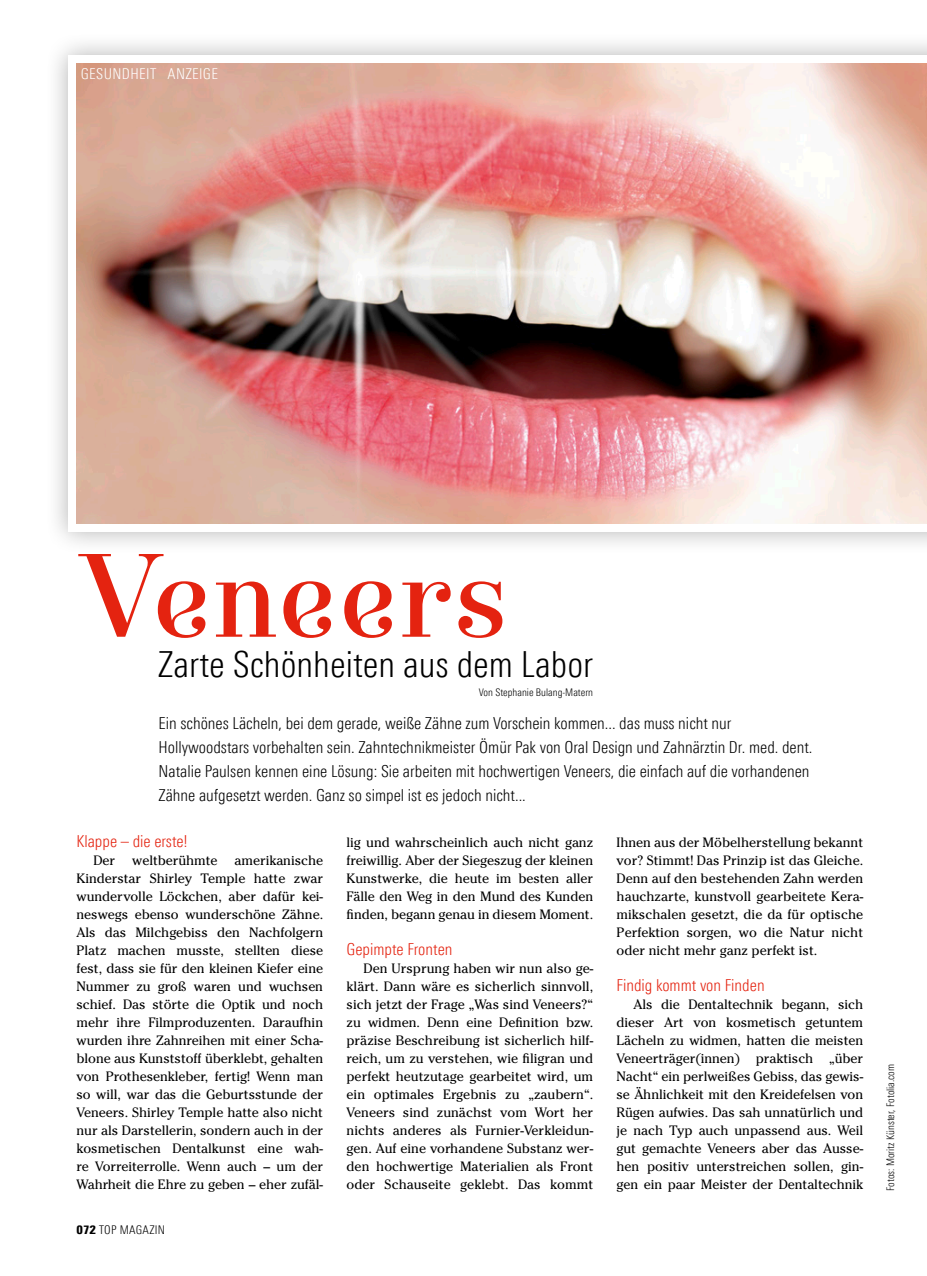
<style>
.page{position:relative;width:927px;height:1276px;background:#fff}
.page>*{position:absolute;margin:0;border:0;box-sizing:border-box;transform-origin:0 0}
.Headline{font:118.2px "Narziss Text Medium Drops";color:#e42310}
.Subhead{font:300 36px "Linotype Univers 320 Cn";color:#000}
.Subhead-2{font:300 16.5px/24px "Linotype Univers 320 Cn";color:#000}
.Zwischenüberschrift{font:300 16.5px "Linotype Univers 320 Cn";color:#e42310}
.t1{font:300 15px "Linotype Univers 320 Cn";letter-spacing:.025em;color:#fff}
.Fliesstext{font:13.5px/18px "Cheltenham Std";letter-spacing:-.005em;color:#000;text-align:justify}
.t2{font:300 12px "Linotype Univers 320 Cn";letter-spacing:.025em;color:#000}
.Fotonachweis{font:300 10.5px "Linotype Univers 320 Cn";color:#000}
.s1{font-family:"Linotype Univers 820 Cn";font-weight:900}
</style>
<div class="page">
<div style="left:44px;top:32px;width:883px;height:523px;background:#000;opacity:.3"></div>
<div style="left:68px;top:55px;width:859px;height:476px;background:#fff"></div>
<img style="left:77px;top:64px;width:850px;height:459px">
<p class="t1" style="left:81px;top:65px;width:139px">GESUNDHEIT ANZEIGE</p>
<p class="Headline" style="left:77px;top:524px;width:433px">Veneers</p>
<p class="Subhead" style="left:158px;top:644px;width:437px">Zarte Schönheiten aus dem Labor</p>
<p class="Fotonachweis" style="left:479px;top:686px;width:116px">Von Stephanie Bulang-Matern</p>
<p class="Subhead-2" style="left:159px;top:711px;width:655px">Ein schönes Lächeln, bei dem gerade, weiße Zähne zum Vorschein kommen... das muss nicht nur Hollywoodstars vorbehalten sein. Zahntechnikmeister Ömür Pak von Oral Design und Zahnärztin Dr. med. dent.<br>Natalie Paulsen kennen eine Lösung: Sie arbeiten mit hochwertigen Veneers, die einfach auf die vorhandenen Zähne aufgesetzt werden. Ganz so simpel ist es jedoch nicht...</p>
<p class="Zwischenüberschrift" style="left:77px;top:831px;width:112px">Klappe – die erste!</p>
<p class="Fliesstext" style="left:94px;top:851px;width:23px">Der</p>
<p class="Fliesstext" style="left:132px;top:851px;width:87px">weltberühmte</p>
<p class="Fliesstext" style="left:77px;top:851px;width:248px;text-indent:158px">amerikanische Kinderstar Shirley Temple hatte zwar wundervolle Löckchen, aber dafür kei&shy;neswegs ebenso wunderschöne Zähne.<br>Als das Milchgebiss den Nachfolgern Platz machen musste, stellten diese fest, dass sie für den kleinen Kiefer eine Nummer zu groß waren und wuchsen schief. Das störte die Optik und noch mehr ihre Filmproduzenten. Daraufhin wurden ihre Zahnreihen mit einer Scha&shy;blone aus Kunststoff überklebt, gehalten von Prothesenkleber, fertig! Wenn man so will, war das die Geburtsstunde der Veneers. Shirley Temple hatte also nicht nur als Darstellerin, sondern auch in der kosmetischen Dentalkunst eine wah&shy;re Vorreiterrolle. Wenn auch – um der Wahrheit die Ehre zu geben – eher zufäl-</p>
<p class="t2" style="left:77px;top:1222px;width:90px"><span class="s1">072</span> TOP MAGAZIN</p>
<p class="Fliesstext" style="left:347px;top:833px;width:248px">lig und wahrscheinlich auch nicht ganz freiwillig. Aber der Siegeszug der kleinen Kunstwerke, die heute im besten aller Fälle den Weg in den Mund des Kunden finden, begann genau in diesem Moment.</p>
<p class="Zwischenüberschrift" style="left:347px;top:939px;width:107px">Gepimpte Fronten</p>
<p class="Fliesstext" style="left:347px;top:959px;width:248px;text-indent:17px">Den Ursprung haben wir nun also ge&shy;klärt. Dann wäre es sicherlich sinnvoll, sich jetzt der Frage „Was sind Veneers?“ zu widmen. Denn eine Definition bzw. präzise Beschreibung ist sicherlich hilf&shy;reich, um zu verstehen, wie filigran und perfekt heutzutage gearbeitet wird, um ein optimales Ergebnis zu „zaubern“.<br>Veneers sind zunächst vom Wort her nichts anderes als Furnier-Verkleidun&shy;gen. Auf eine vorhandene Substanz wer&shy;den hochwertige Materialien als Front oder Schauseite geklebt. Das kommt</p>
<p class="Fliesstext" style="left:617px;top:833px;width:248px">Ihnen aus der Möbelherstellung bekannt vor? Stimmt! Das Prinzip ist das Gleiche.<br>Denn auf den bestehenden Zahn werden hauchzarte, kunstvoll gearbeitete Kera&shy;mikschalen gesetzt, die da für optische Perfektion sorgen, wo die Natur nicht oder nicht mehr ganz perfekt ist.</p>
<p class="Zwischenüberschrift" style="left:617px;top:975px;width:150px">Findig kommt von Finden</p>
<p class="Fliesstext" style="left:617px;top:995px;width:248px;text-indent:17px">Als die Dentaltechnik begann, sich dieser Art von kosmetisch getuntem Lächeln zu widmen, hatten die meisten Veneerträger(innen) praktisch „über Nacht“ ein perlweißes Gebiss, das gewis&shy;se Ähnlichkeit mit den Kreidefelsen von Rügen aufwies. Das sah unnatürlich und je nach Typ auch unpassend aus. Weil gut gemachte Veneers aber das Ausse&shy;hen positiv unterstreichen sollen, gin&shy;gen ein paar Meister der Dentaltechnik</p>
<p class="Fotonachweis" style="left:884px;top:1191px;width:129px;rotate:-90deg">Fotos: Moritz Künster, Fotolia.com</p>
</div>
